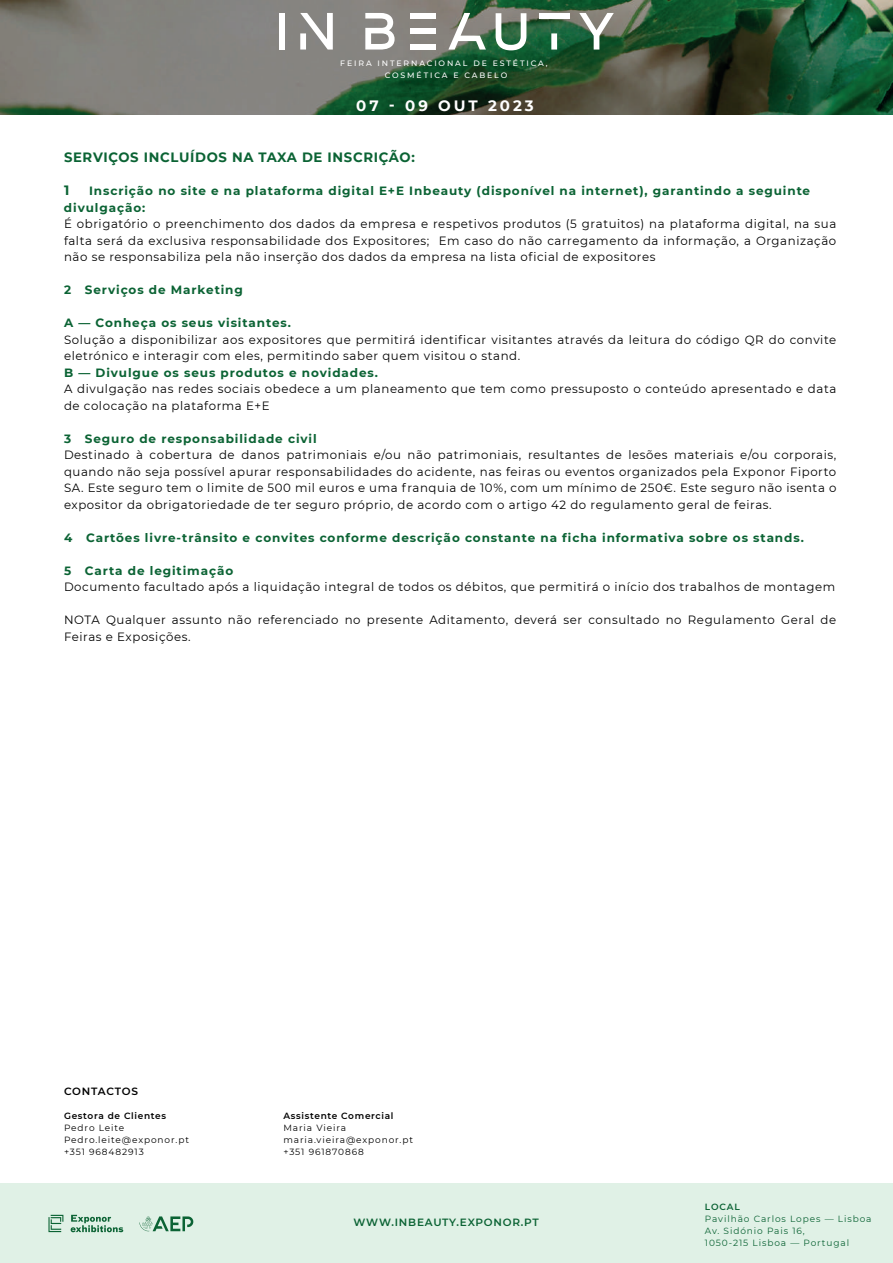
<style>
.page{position:relative;width:893px;height:1263px;background:#fff}
.page>*{position:absolute;margin:0;border:0;box-sizing:border-box;transform-origin:0 0}
.t1{font:700 15px "Montserrat";letter-spacing:.2em;color:#fff}
.t2{font:700 13.5px "Montserrat";letter-spacing:.05em;color:#0b6334}
.t3{font:12px/16.5px "Montserrat";letter-spacing:.05em;color:#000}
.t4{font:700 12px/16.5px "Montserrat";letter-spacing:.075em;color:#0b6334}
.t5{font:600 10.5px "Montserrat";letter-spacing:.075em;color:#0b6334}
.t6{font:600 10.5px "Montserrat";letter-spacing:.065em;color:#000001}
.t7{font:9px/12px "Montserrat";letter-spacing:.1em;color:#000001}
.t8{font:9px/12px "Montserrat";letter-spacing:.1em;color:#0b6334}
.t9{font:600 9px "Montserrat";letter-spacing:.075em;color:#000001}
.t10{font:600 9px "Montserrat";letter-spacing:.095em;color:#0b6334}
.t11{font:500 7.8px/12.1px "Montserrat";letter-spacing:.24em;color:#fff;text-align:center}
</style>
<div class="page">
<img style="left:0;top:0;width:893px;height:115px">
<svg style="left:365px;top:13px;width:30px;height:37px"></svg>
<svg style="left:300px;top:13px;width:33px;height:37px"></svg>
<div style="left:300px;top:33px;width:6px;height:17px;background:#fff"></div>
<div style="left:551px;top:33px;width:6px;height:17px;background:#fff"></div>
<div style="left:539px;top:13px;width:30px;height:6px;background:#fff"></div>
<svg style="left:448px;top:13px;width:38px;height:37px"></svg>
<div style="left:279px;top:13px;width:6px;height:37px;background:#fff"></div>
<svg style="left:496px;top:13px;width:30px;height:37px"></svg>
<svg style="left:579px;top:13px;width:35px;height:37px"></svg>
<div style="left:410px;top:13px;width:26px;height:6px;background:#fff"></div>
<div style="left:410px;top:44px;width:26px;height:6px;background:#fff"></div>
<div style="left:410px;top:28px;width:26px;height:5px;background:#fff"></div>
<div style="left:0;top:1183px;width:893px;height:80px;background:#e0f1e6"></div>
<svg style="left:48px;top:1215px;width:15px;height:17px"></svg>
<svg style="left:71px;top:1215px;width:52px;height:17px"></svg>
<svg style="left:139px;top:1216px;width:54px;height:15px"></svg>
<p class="t11" style="left:340px;top:57px;width:209px">FEIRA INTERNACIONAL DE ESTÉTICA,<br>COSMÉTICA E CABELO</p>
<p class="t1" style="left:356px;top:95px;width:179px">07 - 09 OUT 2023</p>
<p class="t2" style="left:64px;top:147px;width:352px">SERVIÇOS INCLUÍDOS NA TAXA DE INSCRIÇÃO:</p>
<p class="t2" style="left:64px;top:180px;width:7px">1</p>
<p class="t4" style="left:64px;top:182px;width:748px;text-indent:25px">Inscrição no site e na plataforma digital E+E Inbeauty (disponível na internet), garantindo a seguinte divulgação:</p>
<p class="t3" style="left:64px;top:215px;width:774px;text-align:justify">É obrigatório o preenchimento dos dados da empresa e respetivos produtos (5 gratuitos) na plataforma digital, na sua falta será da exclusiva responsabilidade dos Expositores; Em caso do não carregamento da informação, a Organização não se responsabiliza pela não inserção dos dados da empresa na lista oficial de expositores</p>
<p class="t4" style="left:64px;top:281px;width:180px">2 Serviços de Marketing</p>
<p class="t4" style="left:64px;top:314px;width:228px">A — Conheça os seus visitantes.</p>
<p class="t3" style="left:64px;top:331px;width:774px">Solução a disponibilizar aos expositores que permitirá identificar visitantes através da leitura do código QR do convite eletrónico e interagir com eles, permitindo saber quem visitou o stand.</p>
<p class="t4" style="left:64px;top:363px;width:315px">B — Divulgue os seus produtos e novidades.</p>
<p class="t3" style="left:64px;top:380px;width:774px">A divulgação nas redes sociais obedece a um planeamento que tem como pressuposto o conteúdo apresentado e data de colocação na plataforma E+E</p>
<p class="t4" style="left:64px;top:429px;width:254px">3 Seguro de responsabilidade civil</p>
<p class="t3" style="left:64px;top:446px;width:774px;text-align:justify">Destinado à cobertura de danos patrimoniais e/ou não patrimoniais, resultantes de lesões materiais e/ou corporais, quando não seja possível apurar responsabilidades do acidente, nas feiras ou eventos organizados pela Exponor Fiporto SA. Este seguro tem o limite de 500 mil euros e uma franquia de 10%, com um mínimo de 250€. Este seguro não isenta o expositor da obrigatoriedade de ter seguro próprio, de acordo com o artigo 42 do regulamento geral de feiras.</p>
<p class="t4" style="left:64px;top:528px;width:741px">4 Cartões livre-trânsito e convites conforme descrição constante na ficha informativa sobre os stands.</p>
<p class="t4" style="left:64px;top:561px;width:171px">5 Carta de legitimação</p>
<p class="t3" style="left:64px;top:578px;width:773px">Documento facultado após a liquidação integral de todos os débitos, que permitirá o início dos trabalhos de montagem</p>
<p class="t3" style="left:64px;top:611px;width:774px">NOTA Qualquer assunto não referenciado no presente Aditamento, deverá ser consultado no Regulamento Geral de<br>Feiras e Exposições.</p>
<p class="t6" style="left:64px;top:1084px;width:76px">CONTACTOS</p>
<p class="t9" style="left:64px;top:1110px;width:104px">Gestora de Clientes</p>
<p class="t7" style="left:64px;top:1122px;width:126px">Pedro Leite<br>Pedro.leite@exponor.pt +351 968482913</p>
<p class="t9" style="left:283px;top:1110px;width:112px">Assistente Comercial</p>
<p class="t7" style="left:283px;top:1122px;width:131px">Maria Vieira maria.vieira@exponor.pt +351 961870868</p>
<p class="t5" style="left:353px;top:1215px;width:187px">WWW.INBEAUTY.EXPONOR.PT</p>
<p class="t10" style="left:705px;top:1201px;width:36px">LOCAL</p>
<p class="t8" style="left:705px;top:1213px;width:168px">Pavilhão Carlos Lopes — Lisboa<br>Av. Sidónio Pais 16,<br>1050-215 Lisboa — Portugal</p>
</div>
